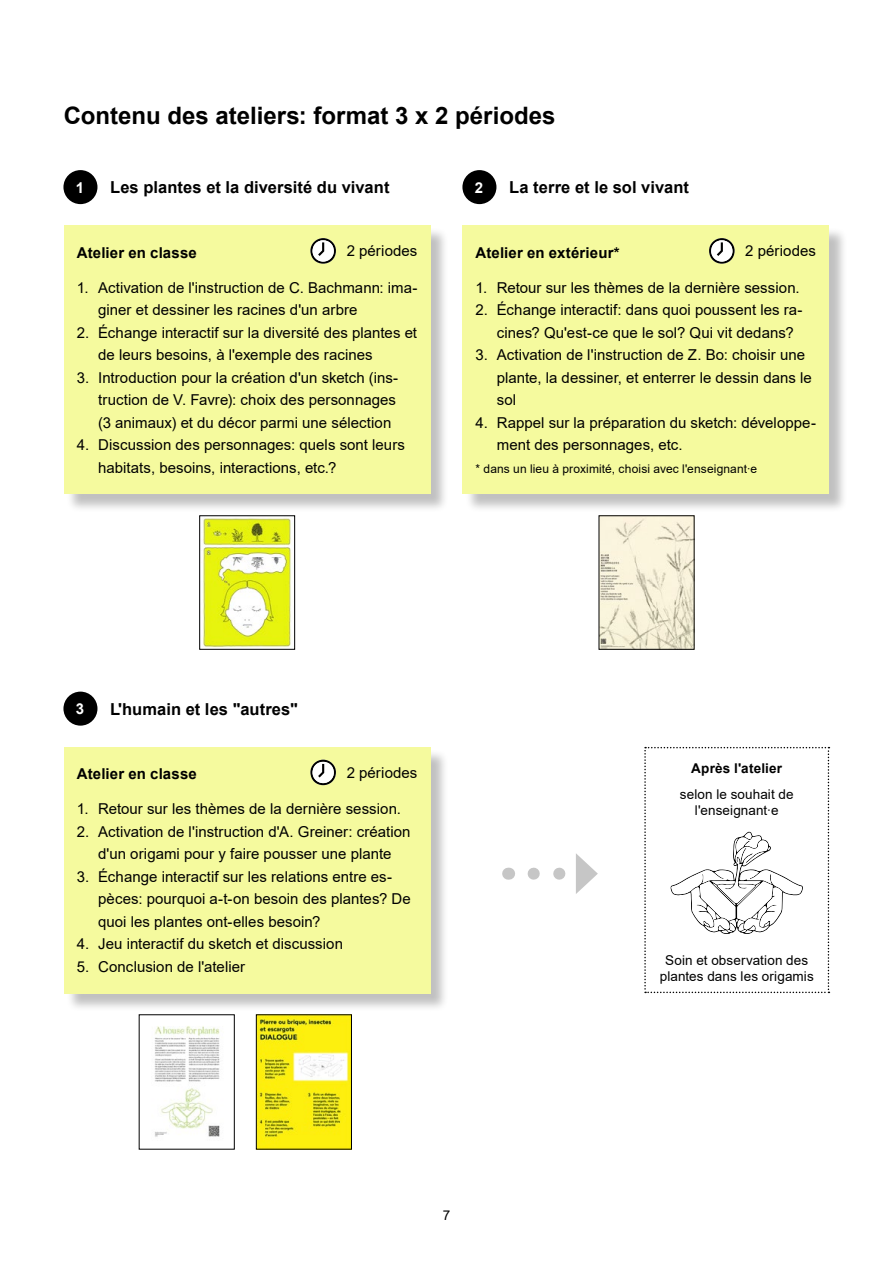
<style>
.page{position:relative;width:893px;height:1263px;background:#fff}
.page>*{position:absolute;margin:0;border:0;box-sizing:border-box;transform-origin:0 0}
.t1{font:700 24px "Arial";color:#000}
.t2{font:700 16.5px "Arial";letter-spacing:.005em;color:#000}
.t3{font:15px/22.5px "Arial";letter-spacing:.005em;color:#000}
.t4{font:700 15px "Arial";letter-spacing:.01em;color:#000}
.t5{font:700 15px "Arial";color:#fff}
.t6{font:13.5px/16.2px "Arial";letter-spacing:.005em;color:#000;text-align:center}
.t7{font:700 13.5px "Arial";letter-spacing:.015em;color:#000}
.t8{font:12px "Arial";letter-spacing:.01em;color:#000}
</style>
<div class="page">
<div style="left:465px;top:227px;width:383px;height:286px;background:#000;opacity:.25"></div>
<div style="left:463px;top:225px;width:366px;height:269px;background:#f5fa9e"></div>
<div style="left:63px;top:170px;width:34px;height:34px;background:#000;border-radius:50%"></div>
<div style="left:66px;top:227px;width:383px;height:286px;background:#000;opacity:.25"></div>
<div style="left:64px;top:225px;width:366px;height:269px;background:#f5fa9e"></div>
<svg style="left:310px;top:238px;width:26px;height:26px"></svg>
<div style="left:462px;top:170px;width:34px;height:34px;background:#000;border-radius:50%"></div>
<img style="left:201px;top:518px;width:91px;height:130px">
<div style="left:199px;top:515px;width:96px;height:135px;border:1px solid #000"></div>
<img style="left:601px;top:517px;width:91px;height:131px">
<div style="left:63px;top:692px;width:34px;height:34px;background:#000;border-radius:50%"></div>
<img style="left:154px;top:1026px;width:66px;height:111px">
<img style="left:258px;top:1016px;width:92px;height:131px">
<div style="left:256px;top:1014px;width:96px;height:135px;border:1px solid #000"></div>
<svg style="left:709px;top:238px;width:26px;height:26px"></svg>
<div style="left:66px;top:749px;width:383px;height:263px;background:#000;opacity:.25"></div>
<div style="left:64px;top:747px;width:366px;height:246px;background:#f5fa9e"></div>
<svg style="left:310px;top:760px;width:26px;height:25px"></svg>
<svg style="left:644px;top:747px;width:185px;height:246px"></svg>
<svg style="left:508px;top:868px;width:1px;height:12px"></svg>
<svg style="left:534px;top:853px;width:64px;height:41px"></svg>
<h1 class="t1" style="left:64px;top:98px;width:493px">Contenu des ateliers: format 3 x 2 périodes</h1>
<p class="t5" style="left:76px;top:177px;width:10px">1</p>
<p class="t2" style="left:110px;top:176px;width:281px">Les plantes et la diversité du vivant</p>
<p class="t5" style="left:475px;top:177px;width:10px">2</p>
<p class="t2" style="left:509px;top:176px;width:181px">La terre et le sol vivant</p>
<p class="t3" style="left:347px;top:240px;width:72px">2 périodes</p>
<p class="t4" style="left:77px;top:242px;width:121px">Atelier en classe</p>
<p class="t3" style="left:98px;top:276px;width:321px;text-indent:-21px">1. Activation de l'instruction de C. Bachmann: ima&shy;giner et dessiner les racines d'un arbre</p>
<p class="t3" style="left:98px;top:321px;width:320px;text-indent:-21px">2. Échange interactif sur la diversité des plantes et de leurs besoins, à l'exemple des racines</p>
<p class="t3" style="left:98px;top:366px;width:302px;text-indent:-21px">3. Introduction pour la création d'un sketch (ins&shy;truction de V. Favre): choix des personnages (3 animaux) et du décor parmi une sélection</p>
<p class="t3" style="left:98px;top:434px;width:308px;text-indent:-21px">4. Discussion des personnages: quels sont leurs habitats, besoins, interactions, etc.?</p>
<p class="t3" style="left:745px;top:240px;width:72px">2 périodes</p>
<p class="t4" style="left:476px;top:242px;width:146px">Atelier en extérieur*</p>
<p class="t3" style="left:476px;top:276px;width:326px">1. Retour sur les thèmes de la dernière session.</p>
<p class="t3" style="left:497px;top:299px;width:307px;text-indent:-21px">2. Échange interactif: dans quoi poussent les ra&shy;cines? Qu'est-ce que le sol? Qui vit dedans?</p>
<p class="t3" style="left:497px;top:344px;width:316px;text-indent:-21px">3. Activation de l'instruction de Z. Bo: choisir une plante, la dessiner, et enterrer le dessin dans le sol</p>
<p class="t3" style="left:497px;top:411px;width:321px;text-indent:-21px">4. Rappel sur la préparation du sketch: développe&shy;ment des personnages, etc.</p>
<p class="t8" style="left:476px;top:460px;width:283px">* dans un lieu à proximité, choisi avec l'enseignant·e</p>
<p class="t5" style="left:76px;top:698px;width:10px">3</p>
<p class="t2" style="left:110px;top:697px;width:189px">L'humain et les "autres"</p>
<p class="t3" style="left:347px;top:761px;width:72px">2 périodes</p>
<p class="t4" style="left:77px;top:763px;width:121px">Atelier en classe</p>
<p class="t3" style="left:77px;top:798px;width:326px">1. Retour sur les thèmes de la dernière session.</p>
<p class="t3" style="left:77px;top:820px;width:335px;text-align:center">2. Activation de l'instruction d'A. Greiner: création d'un origami pour y faire pousser une plante</p>
<p class="t3" style="left:98px;top:865px;width:314px;text-indent:-21px">3. Échange interactif sur les relations entre es&shy;pèces: pourquoi a-t-on besoin des plantes? De quoi les plantes ont-elles besoin?</p>
<p class="t3" style="left:77px;top:933px;width:268px">4. Jeu interactif du sketch et discussion</p>
<p class="t3" style="left:77px;top:955px;width:170px">5. Conclusion de l'atelier</p>
<p class="t6" style="left:443px;top:1207px;width:9px">7</p>
<p class="t7" style="left:691px;top:758px;width:92px">Après l'atelier</p>
<p class="t6" style="left:680px;top:786px;width:115px">selon le souhait de l'enseignant·e</p>
<p class="t6" style="left:660px;top:952px;width:155px">Soin et observation des plantes dans les origamis</p>
</div>
